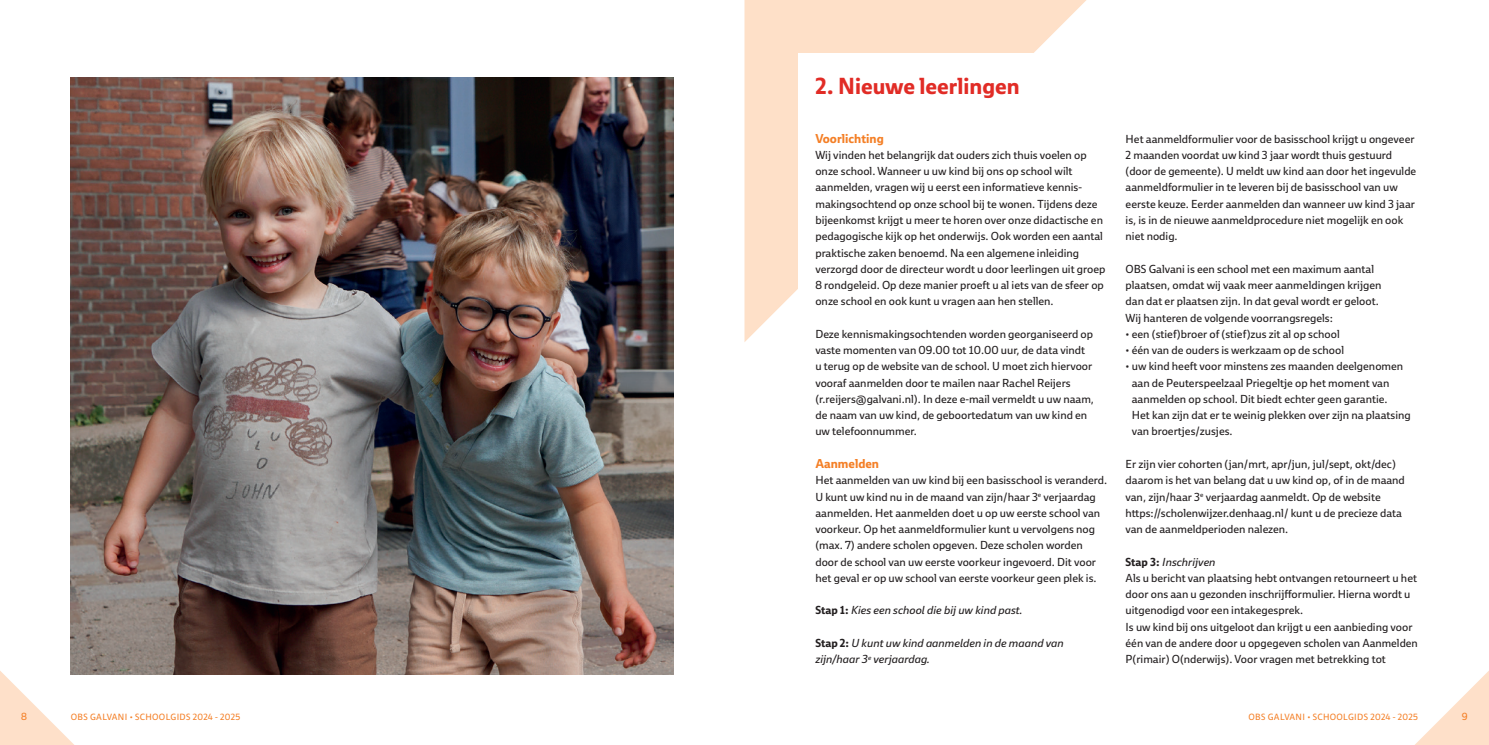
<style>
.page{position:relative;width:1489px;height:745px;background:#fff}
.page>*{position:absolute;margin:0;border:0;box-sizing:border-box;transform-origin:0 0}
.t1{font:700 22.5px "Ebony";color:#e12c26}
.t2{font:700 12.5px "Ebony";color:#f47f26}
.t3{font:11.25px/16.2px "Ebony";color:#231f20}
.t4{font:italic 11.25px/16.2px "Ebony";color:#231f20}
.t5{font:10px "Ebony";color:#f47f26}
.t6{font:8.75px "Ebony";letter-spacing:.035em;color:#f47f26}
.s1{font-weight:700;font-style:normal}
.s2{font-weight:700}
.s3{font-style:italic}
</style>
<div class="page">
<svg style="left:0;top:659px;width:85px;height:85px"></svg>
<svg style="left:1416px;top:672px;width:72px;height:72px"></svg>
<svg style="left:744px;top:0;width:342px;height:342px;background:#fee2cc"></svg>
<div style="left:797px;top:53px;width:289px;height:306px;background:#fff"></div>
<img style="left:71px;top:78px;width:602px;height:595px">
<h1 class="t1" style="left:815px;top:71px;width:206px">2. Nieuwe leerlingen</h1>
<p class="t2" style="left:815px;top:130px;width:70px">Voorlichting</p>
<p class="t3" style="left:815px;top:147px;width:291px">Wij vinden het belangrijk dat ouders zich thuis voelen op onze school. Wanneer u uw kind bij ons op school wilt aanmelden, vragen wij u eerst een informatieve kennis&shy;makingsochtend op onze school bij te wonen. Tijdens deze bijeenkomst krijgt u meer te horen over onze didactische en pedagogische kijk op het onderwijs. Ook worden een aantal praktische zaken benoemd. Na een algemene inleiding verzorgd door de directeur wordt u door leerlingen uit groep 8 rondgeleid. Op deze manier proeft u al iets van de sfeer op onze school en ook kunt u vragen aan hen stellen.</p>
<p class="t3" style="left:815px;top:325px;width:280px">Deze kennismakingsochtenden worden georganiseerd op vaste momenten van 09.00 tot 10.00 uur, de data vindt u terug op de website van de school. U moet zich hiervoor vooraf aanmelden door te mailen naar Rachel Reijers (r.reijers@galvani.nl). In deze e-mail vermeldt u uw naam, de naam van uw kind, de geboortedatum van uw kind en uw telefoonnummer.</p>
<p class="t2" style="left:815px;top:455px;width:65px">Aanmelden</p>
<p class="t3" style="left:815px;top:472px;width:293px">Het aanmelden van uw kind bij een basisschool is veranderd.<br>U kunt uw kind nu in de maand van zijn/haar 3<sup>e</sup> verjaardag aanmelden. Het aanmelden doet u op uw eerste school van voorkeur. Op het aanmeldformulier kunt u vervolgens nog (max. 7) andere scholen opgeven. Deze scholen worden door de school van uw eerste voorkeur ingevoerd. Dit voor het geval er op uw school van eerste voorkeur geen plek is.</p>
<p class="t4" style="left:815px;top:601px;width:209px"><span class="s1">Stap 1:</span> Kies een school die bij uw kind past.</p>
<p class="t4" style="left:815px;top:634px;width:250px"><span class="s1">Stap 2:</span> U kunt uw kind aanmelden in de maand van zijn/haar 3<sup>e</sup> verjaardag.</p>
<p class="t3" style="left:1125px;top:130px;width:292px">Het aanmeldformulier voor de basisschool krijgt u ongeveer 2 maanden voordat uw kind 3 jaar wordt thuis gestuurd (door de gemeente). U meldt uw kind aan door het ingevulde aanmeldformulier in te leveren bij de basisschool van uw eerste keuze. Eerder aanmelden dan wanneer uw kind 3 jaar is, is in de nieuwe aanmeldprocedure niet mogelijk en ook niet nodig.</p>
<p class="t3" style="left:1125px;top:260px;width:257px">OBS Galvani is een school met een maximum aantal plaatsen, omdat wij vaak meer aanmeldingen krijgen dan dat er plaatsen zijn. In dat geval wordt er geloot.<br>Wij hanteren de volgende voorrangsregels:</p>
<p class="t3" style="left:1125px;top:325px;width:216px">• een (stief)broer of (stief)zus zit al op school</p>
<p class="t3" style="left:1125px;top:341px;width:220px">• één van de ouders is werkzaam op de school</p>
<p class="t3" style="left:1131px;top:358px;width:280px;text-indent:-6px">• uw kind heeft voor minstens zes maanden deelgenomen aan de Peuterspeelzaal Priegeltje op het moment van aanmelden op school. Dit biedt echter geen garantie.<br>Het kan zijn dat er te weinig plekken over zijn na plaatsing van broertjes/zusjes.</p>
<p class="t3" style="left:1125px;top:455px;width:281px">Er zijn vier cohorten (jan/mrt, apr/jun, jul/sept, okt/dec) daarom is het van belang dat u uw kind op, of in de maand van, zijn/haar 3<sup>e</sup> verjaardag aanmeldt. Op de website https://scholenwijzer.denhaag.nl/ kunt u de precieze data van de aanmeldperioden nalezen.</p>
<p class="t3" style="left:1125px;top:553px;width:294px"><span class="s2">Stap 3:</span> <span class="s3">Inschrijven<br></span>Als u bericht van plaatsing hebt ontvangen retourneert u het door ons aan u gezonden inschrijfformulier. Hierna wordt u uitgenodigd voor een intakegesprek.<br>Is uw kind bij ons uitgeloot dan krijgt u een aanbieding voor één van de andere door u opgegeven scholen van Aanmelden P(rimair) O(nderwijs). Voor vragen met betrekking tot</p>
<p class="t5" style="left:21px;top:709px;width:7px">8</p>
<p class="t6" style="left:71px;top:710px;width:171px">OBS GALVANI • SCHOOLGIDS 2024 - 2025</p>
<p class="t6" style="left:1248px;top:710px;width:171px">OBS GALVANI • SCHOOLGIDS 2024 - 2025</p>
<p class="t5" style="left:1461px;top:709px;width:7px">9</p>
</div>
